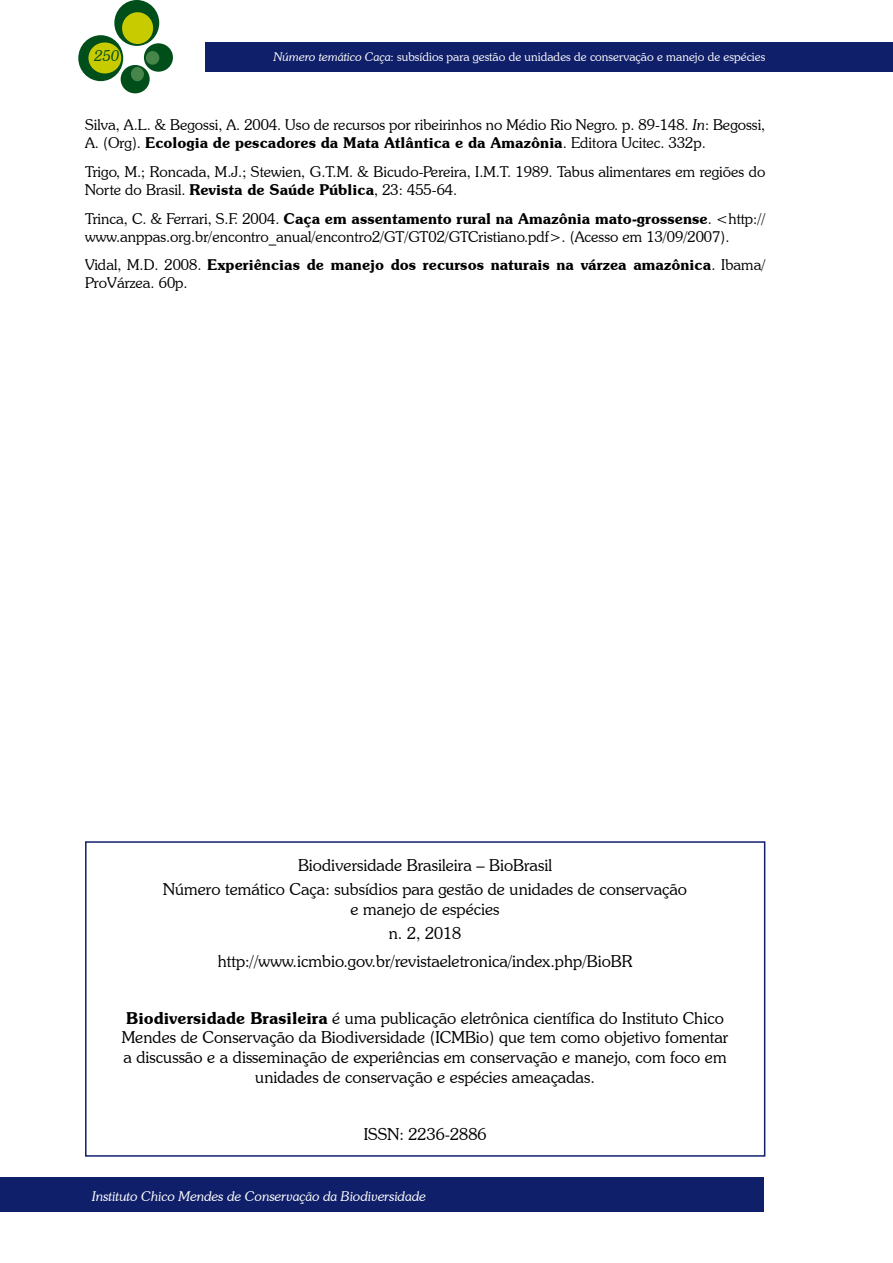
<style>
.page{position:relative;width:893px;height:1263px;background:#fff}
.page>*{position:absolute;margin:0;border:0;box-sizing:border-box;transform-origin:0 0}
.t1{font:300 16.5px/19.8px "Souvenir IT Cby BT";color:#000;text-align:center}
.t2{font:300 15px/18px "Souvenir IT Cby BT";color:#000}
.t3{font:600 15px/18px "Souvenir IT Cby BT";color:#000}
.t4{font:italic 300 15px "Souvenir IT Cby BT";color:#004e1a}
.t5{font:italic 300 13.5px "Souvenir IT Cby BT";color:#fff}
.t6{font:300 12px "Souvenir IT Cby BT";color:#fff}
.s1{font-style:italic}
.s2{font-weight:600}
.s3{font-weight:300}
</style>
<div class="page">
<div style="left:205px;top:43px;width:687px;height:29px;background:#101f69"></div>
<div style="left:114px;top:0;width:45px;height:46px;background:#004e1a;border-radius:50%"></div>
<div style="left:78px;top:35px;width:45px;height:46px;background:#004e1a;border-radius:50%"></div>
<div style="left:144px;top:43px;width:29px;height:29px;background:#004e1a;border-radius:50%"></div>
<div style="left:121px;top:65px;width:29px;height:28px;background:#004e1a;border-radius:50%"></div>
<div style="left:122px;top:12px;width:31px;height:32px;background:#c8cb00;border-radius:50%"></div>
<div style="left:88px;top:42px;width:33px;height:31px;background:#c8cb00;border-radius:50%"></div>
<div style="left:146px;top:51px;width:13px;height:14px;background:#47864a;border-radius:50%"></div>
<div style="left:131px;top:67px;width:13px;height:14px;background:#47864a;border-radius:50%"></div>
<div style="left:0;top:1178px;width:764px;height:34px;background:#101f69"></div>
<div style="left:85px;top:841px;width:680px;height:316px;border:2px solid #101f69"></div>
<p class="t4" style="left:95px;top:46px;width:26px">250</p>
<p class="t6" style="left:274px;top:49px;width:493px"><span class="s1">Número temático Caça</span>: subsídios para gestão de unidades de conservação e manejo de espécies</p>
<p class="t2" style="left:85px;top:116px;width:682px">Silva, A.L. &amp; Begossi, A. 2004. Uso de recursos por ribeirinhos no Médio Rio Negro. p. 89-148. <span class="s1">In</span>: Begossi,<br>A. (Org). <span class="s2">Ecologia de pescadores da Mata Atlântica e da Amazônia</span>. Editora Ucitec. 332p.</p>
<p class="t2" style="left:85px;top:163px;width:682px">Trigo, M.; Roncada, M.J.; Stewien, G.T.M. &amp; Bicudo-Pereira, I.M.T. 1989. Tabus alimentares em regiões do<br>Norte do Brasil. <span class="s2">Revista de Saúde Pública</span>, 23: 455-64.</p>
<p class="t2" style="left:85px;top:209px;width:682px">Trinca, C. &amp; Ferrari, S.F. 2004. <span class="s2">Caça em assentamento rural na Amazônia mato-grossense</span>. &lt;http:// www.anppas.org.br/encontro_anual/encontro2/GT/GT02/GTCristiano.pdf&gt;. (Acesso em 13/09/2007).</p>
<p class="t3" style="left:85px;top:256px;width:682px"><span class="s3">Vidal, M.D. 2008.</span> Experiências de manejo dos recursos naturais na várzea amazônica<span class="s3">. Ibama/<br>ProVárzea. 60p.</span></p>
<p class="t1" style="left:163px;top:853px;width:526px;line-height:24px">Biodiversidade Brasileira – BioBrasil<br>Número temático Caça: subsídios para gestão de unidades de conservação</p>
<p class="t1" style="left:351px;top:896px;width:150px;line-height:24px">e manejo de espécies n. 2, 2018</p>
<p class="t1" style="left:218px;top:951px;width:416px">http://www.icmbio.gov.br/revistaeletronica/index.php/BioBR</p>
<p class="t1" style="left:122px;top:1007px;width:608px"><span class="s2">Biodiversidade Brasileira</span> é uma publicação eletrônica científica do Instituto Chico Mendes de Conservação da Biodiversidade (ICMBio) que tem como objetivo fomentar a discussão e a disseminação de experiências em conservação e manejo, com foco em unidades de conservação e espécies ameaçadas.</p>
<p class="t1" style="left:364px;top:1123px;width:124px">ISSN: 2236-2886</p>
<p class="t5" style="left:92px;top:1188px;width:335px">Instituto Chico Mendes de Conservação da Biodiversidade</p>
</div>
